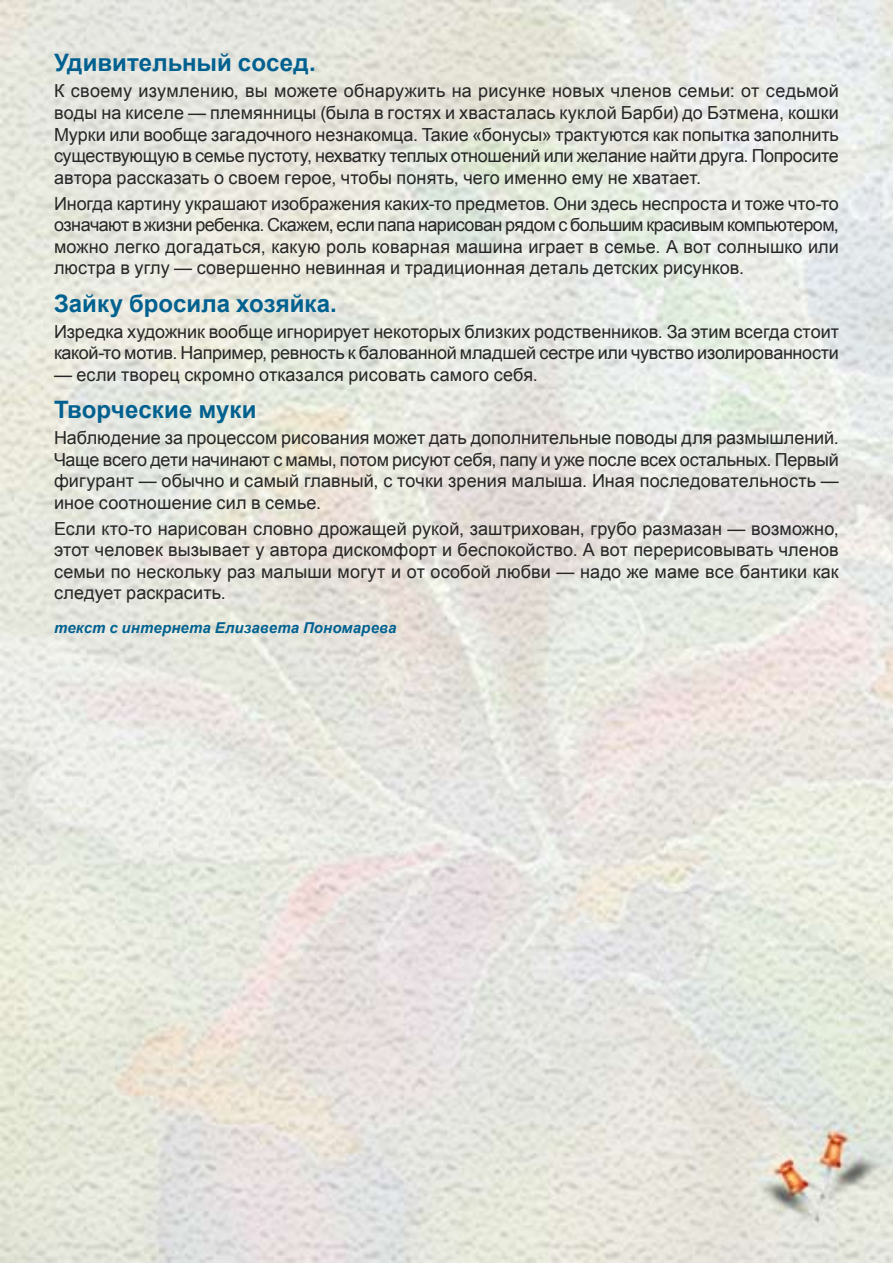
<style>
.page{position:relative;width:893px;height:1263px;background:#fff}
.page>*{position:absolute;margin:0;border:0;box-sizing:border-box;transform-origin:0 0}
.t1{font:700 24px "Arial";color:#006190}
.t2{font:18px/21.6px "Arial";letter-spacing:.005em;color:#262626;text-align:justify}
.t3{font:italic 700 15px "Arial";letter-spacing:.01em;color:#006190}
</style>
<div class="page">
<img style="left:0;top:0;width:893px;height:1263px">
<h1 class="t1" style="left:54px;top:47px;width:263px">Удивительный сосед.</h1>
<p class="t2" style="left:54px;top:80px;width:786px">К своему изумлению, вы можете обнаружить на рисунке новых членов семьи: от седьмой воды на киселе — племянницы (была в гостях и хвасталась куклой Барби) до Бэтмена, кошки Мурки или вообще загадочного незнакомца. Такие «бонусы» трактуются как попытка заполнить существующую в семье пустоту, нехватку теплых отношений или желание найти друга. Попросите автора рассказать о своем герое, чтобы понять, чего именно ему не хватает.</p>
<p class="t2" style="left:54px;top:193px;width:786px">Иногда картину украшают изображения каких-то предметов. Они здесь неспроста и тоже что-то означают в жизни ребенка. Скажем, если папа нарисован рядом с большим красивым компьютером, можно легко догадаться, какую роль коварная машина играет в семье А. вот солнышко или люстра в углу — совершенно невинная и традиционная деталь детских рисунков.</p>
<h1 class="t1" style="left:54px;top:287px;width:284px">Зайку бросила хозяйка.</h1>
<p class="t2" style="left:54px;top:321px;width:786px">Изредка художник вообще игнорирует некоторых близких родственников. За этим всегда стоит какой-то мотив. Например, ревность к балованной младшей сестре или чувство изолированности</p>
<p class="t2" style="left:54px;top:364px;width:485px">— если творец скромно отказался рисовать самого себя.</p>
<h1 class="t1" style="left:54px;top:394px;width:204px">Творческие муки</h1>
<p class="t2" style="left:54px;top:427px;width:786px">Наблюдение за процессом рисования может дать дополнительные поводы для размышлений.<br>Чаще всего дети начинают с мамы, потом рисуют себя, папу и уже после всех остальных. Первый фигурант — обычно и самый главный с, точки зрения малыша. Иная последовательность — иное соотношение сил в семье.</p>
<p class="t2" style="left:54px;top:518px;width:786px">Если кто-то нарисован словно дрожащей рукой, заштрихован, грубо размазан — возможно, этот человек вызывает у автора дискомфорт и беспокойство А. вот перерисовывать членов семьи по нескольку раз малыши могут и от особой любви — надо же маме все бантики как следует раскрасить.</p>
<p class="t3" style="left:54px;top:618px;width:344px">текст с интернета Елизавета Пономарева</p>
</div>
